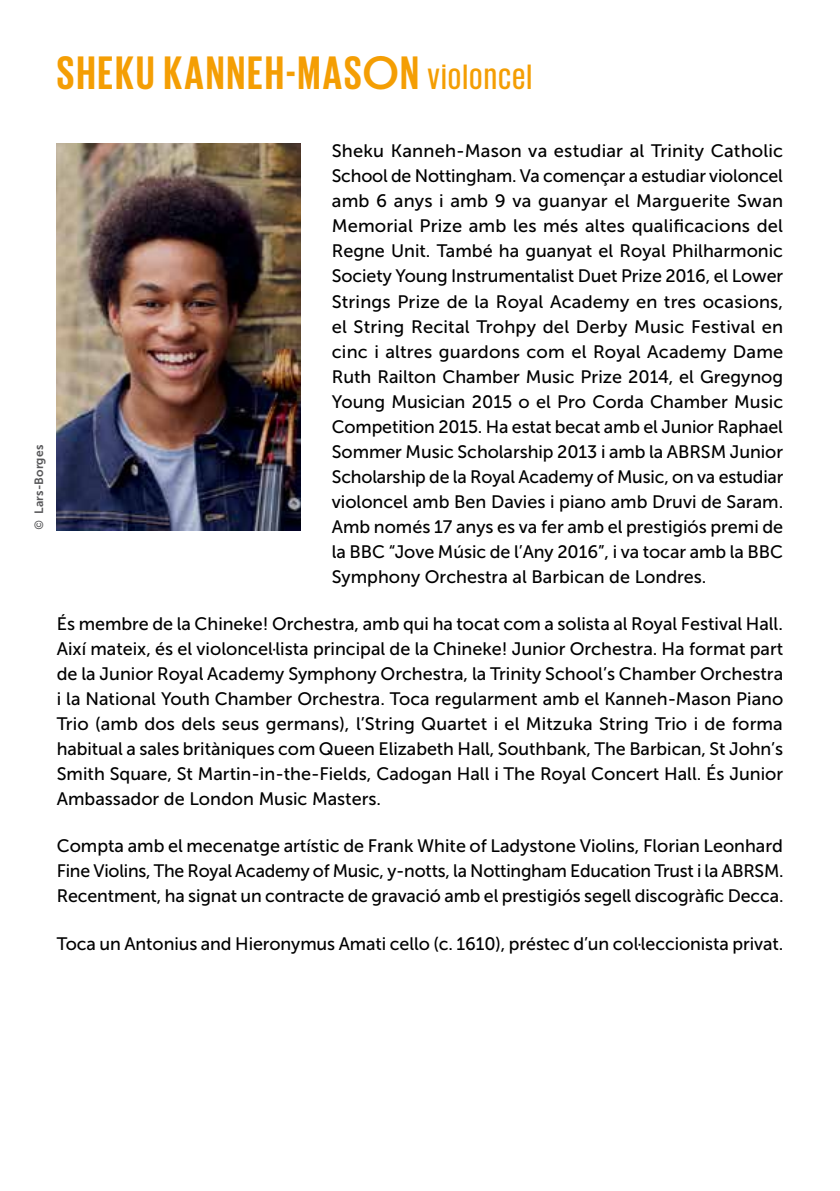
<style>
.page{position:relative;width:840px;height:1191px;background:#fff}
.page>*{position:absolute;margin:0;border:0;box-sizing:border-box;transform-origin:0 0}
.t1{font:700 48px "Giorgio Sans";letter-spacing:.05em;color:#f49e04}
.t2{font:18px/25px "Museo Sans 500";letter-spacing:-.005em;color:#000;text-align:justify}
.t3{font:12px "Museo Sans 700";letter-spacing:.01em;color:#58585a}
.s1{font-weight:500;font-size:36px}
.s2{font-family:"Museo Sans 500";font-style:italic}
</style>
<div class="page">
<img style="left:57px;top:144px;width:244px;height:386px">
<h1 class="t1" style="left:57px;top:49px;width:476px">SHEKU KANNEH-MASON <span class="s1">violoncel</span></h1>
<p class="t3" style="left:32px;top:530px;width:86px;rotate:-90deg"><span class="s2">©</span> Lars-Borges</p>
<p class="t2" style="left:331px;top:139px;width:453px">Sheku Kanneh-Mason va estudiar al Trinity Catholic School de Nottingham. Va començar a estudiar violoncel amb 6 anys i amb 9 va guanyar el Marguerite Swan Memorial Prize amb les més altes qualificacions del Regne Unit. També ha guanyat el Royal Philharmonic Society Young Instrumentalist Duet Prize 2016, el Lower Strings Prize de la Royal Academy en tres ocasions, el String Recital Trohpy del Derby Music Festival en cinc i altres guardons com el Royal Academy Dame Ruth Railton Chamber Music Prize 2014, el Gregynog Young Musician 2015 o el Pro Corda Chamber Music Competition 2015. Ha estat becat amb el Junior Raphael Sommer Music Scholarship 2013 i amb la ABRSM Junior Scholarship de la Royal Academy of Music, on va estudiar violoncel amb Ben Davies i piano amb Druvi de Saram.<br>Amb només 17 anys es va fer amb el prestigiós premi de la BBC “Jove Músic de l’Any 2016”, i va tocar amb la BBC Symphony Orchestra al Barbican de Londres.</p>
<p class="t2" style="left:57px;top:611px;width:727px">És membre de la Chineke! Orchestra, amb qui ha tocat com a solista al Royal Festival Hall.<br>Així mateix, és el violoncel·lista principal de la Chineke! Junior Orchestra. Ha format part de la Junior Royal Academy Symphony Orchestra, la Trinity School’s Chamber Orchestra i la National Youth Chamber Orchestra. Toca regularment amb el Kanneh-Mason Piano Trio (amb dos dels seus germans), l’String Quartet i el Mitzuka String Trio i de forma habitual a sales britàniques com Queen Elizabeth Hall, Southbank, The Barbican, St John’s Smith Square, St Martin-in-the-Fields, Cadogan Hall i The Royal Concert Hall. És Junior Ambassador de London Music Masters.</p>
<p class="t2" style="left:57px;top:833px;width:728px">Compta amb el mecenatge artístic de Frank White of Ladystone Violins, Florian Leonhard Fine Violins, The Royal Academy of Music, y-notts, la Nottingham Education Trust i la ABRSM.<br>Recentment, ha signat un contracte de gravació amb el prestigiós segell discogràfic Decca.</p>
<p class="t2" style="left:57px;top:931px;width:727px">Toca un Antonius and Hieronymus Amati cello (c. 1610), préstec d’un col·leccionista privat.</p>
</div>
